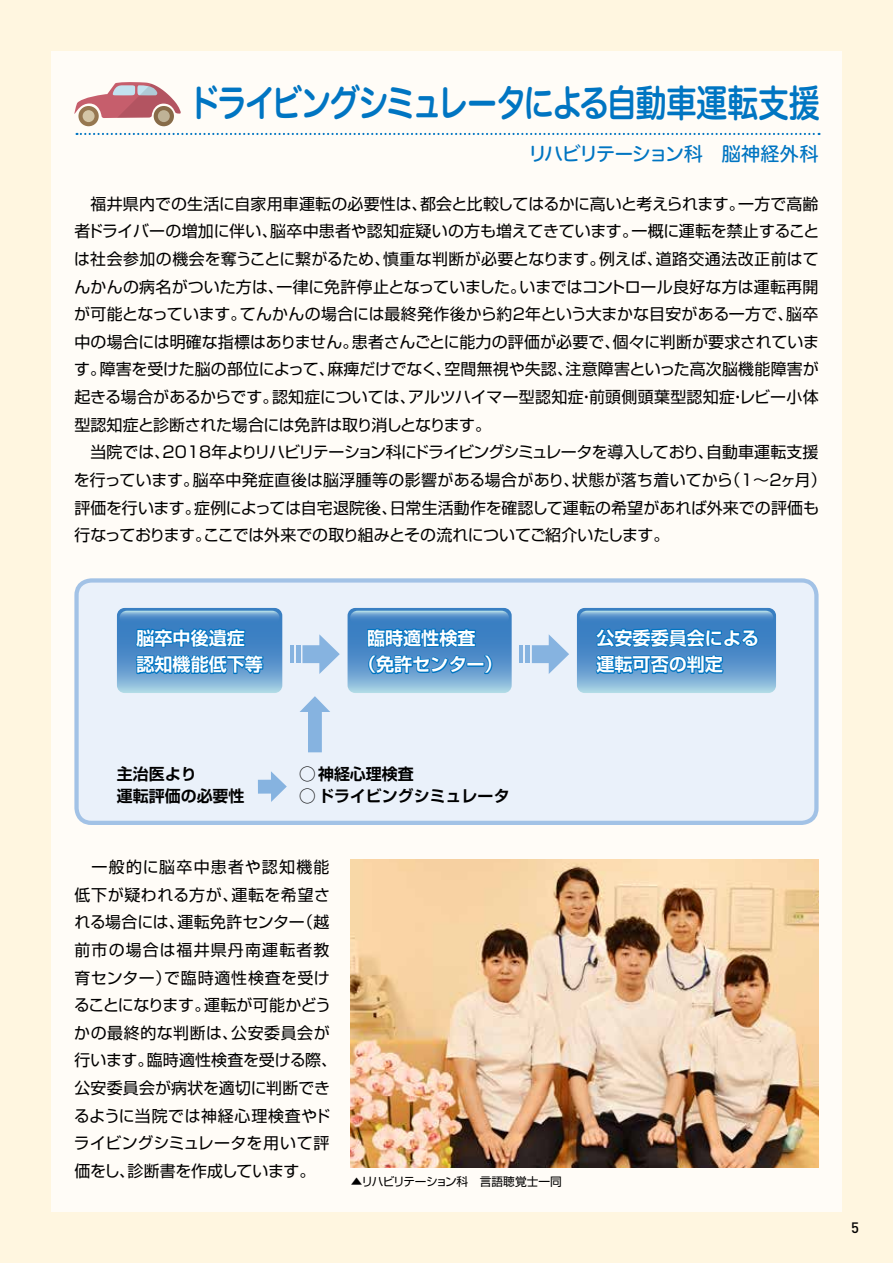
<style>
.page{position:relative;width:893px;height:1263px;background:#fff6e0}
.page>*{position:absolute;margin:0;border:0;box-sizing:border-box;transform-origin:0 0}
.t1{font:37.2px "Hira Maru Std W6";letter-spacing:-.065em;color:#0075c2;scale:.83 1}
.t2{font:19.2px "Hira Maru Std W5";letter-spacing:-.065em;color:#0075c2}
.t3{font:700 18px/26.5px "Shin Go Pr 6 De";color:#fff}
.t4{font:15.9px/27.6px "Shin Go Pr 6";letter-spacing:.005em;color:#000}
.t5{font:15.9px/27.6px "Shin Go Pr 6";letter-spacing:.025em;color:#000}
.t6{font:700 15.9px/22.4px "Shin Go Pr 6 De";color:#000}
.t7{font:500 14.85px "DIN";color:#000}
.t8{font:11.7px "Shin Go Pr 5";letter-spacing:-.03em;color:#000}
</style>
<div class="page">
<div style="left:51px;top:51px;width:791px;height:1161px;background:#fffcf7"></div>
<img style="left:351px;top:859px;width:468px;height:308px">
<div style="left:77px;top:580px;width:739px;height:243px;background:#eaf1fa;border-radius:15px"></div>
<svg style="left:117px;top:608px;width:165px;height:85px;background:#4791ca"></svg>
<svg style="left:348px;top:608px;width:164px;height:85px;background:#4c92cb"></svg>
<svg style="left:577px;top:608px;width:199px;height:85px;background:#4991cb"></svg>
<hr style="left:290px;top:645px;width:3px;height:18px;background:#86b3e0">
<div style="left:296px;top:645px;width:5px;height:18px;background:#86b3e0"></div>
<svg style="left:302px;top:634px;width:38px;height:40px"></svg>
<hr style="left:519px;top:645px;width:4px;height:18px;background:#86b3e0">
<div style="left:525px;top:645px;width:5px;height:18px;background:#86b3e0"></div>
<svg style="left:532px;top:634px;width:37px;height:40px"></svg>
<svg style="left:300px;top:696px;width:30px;height:56px"></svg>
<svg style="left:258px;top:771px;width:29px;height:31px"></svg>
<div style="left:74px;top:578px;width:745px;height:247px;border:4px solid #a2c2e6;border-radius:15px"></div>
<svg style="left:77px;top:133px;width:743px;height:2px"></svg>
<div style="left:78px;top:106px;width:21px;height:20px;background:#967750;border-radius:50%"></div>
<div style="left:83px;top:110px;width:12px;height:12px;background:#d4c6a7;border-radius:50%"></div>
<svg style="left:154px;top:106px;width:20px;height:20px"></svg>
<svg style="left:74px;top:82px;width:107px;height:36px"></svg>
<h1 class="t1" style="left:189px;top:75px;width:761px">ドライビングシミュレータによる自動車運転支援</h1>
<p class="t2" style="left:528px;top:140px;width:292px">リハビリテーション科　脳神経外科</p>
<p class="t4" style="left:74px;top:189px;width:754px">　福井県内での生活に自家用車運転の必要性は、都会と比較してはるかに高いと考えられます。一方で高齢者ドライバーの増加に伴い、脳卒中患者や認知症疑いの方も増えてきています。一概に運転を禁止することは社会参加の機会を奪うことに繋がるため、慎重な判断が必要となります。例えば、道路交通法改正前はてんかんの病名がついた方は、一律に免許停止となっていました。いまではコントロール良好な方は運転再開が可能となっています。てんかんの場合には最終発作後から約2年という大まかな目安がある一方で、脳卒中の場合には明確な指標はありません。患者さんごとに能力の評価が必要で、個々に判断が要求されています。障害を受けた脳の部位によって、麻痺だけでなく、空間無視や失認、注意障害といった高次脳機能障害が起きる場合があるからです。認知症については、アルツハイマー型認知症・前頭側頭葉型認知症・レビー小体型認知症と診断された場合には免許は取り消しとなります。<br>　当院では、2018年よりリハビリテーション科にドライビングシミュレータを導入しており、自動車運転支援を行っています。脳卒中発症直後は脳浮腫等の影響がある場合があり、状態が落ち着いてから（1〜2ヶ月）評価を行います。症例によっては自宅退院後、日常生活動作を確認して運転の希望があれば外来での評価も行なっております。ここでは外来での取り組みとその流れについてご紹介いたします。</p>
<p class="t3" style="left:136px;top:624px;width:128px">脳卒中後遺症認知機能低下等</p>
<p class="t3" style="left:358px;top:624px;width:146px;text-indent:9px">臨時適性検査<br>（免許センター）</p>
<p class="t3" style="left:596px;top:624px;width:164px">公安委委員会による運転可否の判定</p>
<p class="t6" style="left:117px;top:762px;width:129px">主治医より<br>運転評価の必要性</p>
<p class="t6" style="left:300px;top:762px;width:211px">◯ 神経心理検査<br>◯ ドライビングシミュレータ</p>
<p class="t5" style="left:74px;top:852px;width:265px">　一般的に脳卒中患者や認知機能低下が疑われる方が、運転を希望される場合には、運転免許センター（越前市の場合は福井県丹南運転者教育センター）で臨時適性検査を受けることになります。運転が可能かどうかの最終的な判断は、公安委員会が行います。臨時適性検査を受ける際、公安委員会が病状を適切に判断できるように当院では神経心理検査やドライビングシミュレータを用いて評価をし、診断書を作成しています。</p>
<p class="t8" style="left:351px;top:1172px;width:212px">▲リハビリテーション科　言語聴覚士一同</p>
<p class="t7" style="left:851px;top:1218px;width:9px">5</p>
</div>
